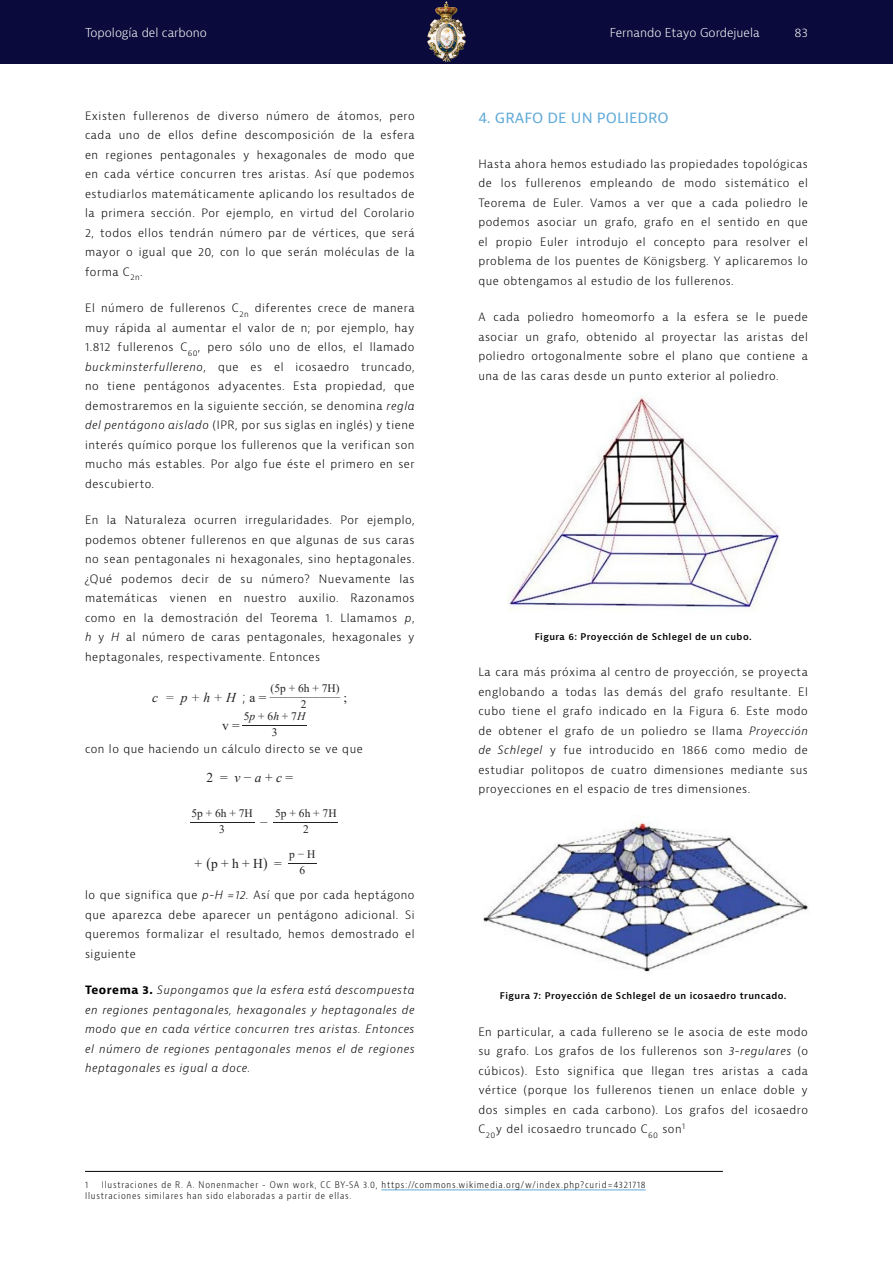
<style>
.page{position:relative;width:893px;height:1263px;background:#fff}
.page>*{position:absolute;margin:0;border:0;box-sizing:border-box;transform-origin:0 0}
.Subtítulos_Artículo{font:15px "Bernina Sans";color:#62abd9}
.Equations_Lizette_9p{font:13.5px "Times New Roman";color:#222}
.Equations_Lizette_9p-2{font:italic 13.5px "Times New Roman";color:#222}
.t1{font:300 12px "Bernina Sans";color:#fff}
.Equations_Lizette_9p-3{font:11.55px/16px "Times New Roman";color:#222;text-align:center;scale:10.92 1}
.Equations_Lizette_9p-4{font:11.55px/16px "Times New Roman";color:#222;text-align:center}
.Equations_Lizette_9p-5{font:11.55px "Times New Roman";color:#222;scale:1.36 1}
.Equations_Lizette_9p-6{font:11.55px/16px "Times New Roman";color:#222;text-align:center;scale:4.79 1}
.Body_Artículo_negro{font:300 11.25px/19.5px "Bernina Sans";letter-spacing:.05em;color:#000;text-align:justify}
.Body_Artículo_negro-2{font:italic 300 11.25px/19.5px "Bernina Sans";letter-spacing:.05em;color:#000;text-align:justify}
.Footnote{font:300 condensed 9px "Bernino Sans";letter-spacing:.09em;color:#000}
.Image_Footnote{font:600 9px "Bernina Sans";letter-spacing:.05em;color:#000}
.s1{font-style:italic}
.s2{font-family:"Bernina Sans";font-weight:300;font-style:normal}
.s3{font-style:normal}
.s4{font-size:15px}
.s5{font-weight:700;font-style:normal}
</style>
<div class="page">
<div style="left:0;top:0;width:893px;height:64px;background:#0a0a3c"></div>
<img style="left:427px;top:2px;width:38px;height:60px">
<hr style="left:85px;top:1171px;width:638px;height:1px;background:#000">
<hr style="left:381px;top:1190px;width:265px;height:1px;background:#62abd9">
<img style="left:507px;top:397px;width:272px;height:213px">
<img style="left:483px;top:822px;width:325px;height:150px">
<p class="t1" style="left:85px;top:24px;width:123px">Topología del carbono</p>
<p class="t1" style="left:610px;top:24px;width:151px">Fernando Etayo Gordejuela</p>
<p class="t1" style="left:795px;top:24px;width:15px">83</p>
<p class="Body_Artículo_negro" style="left:85px;top:106px;width:331px">Existen fullerenos de diverso número de átomos, pero cada uno de ellos define descomposición de la esfera en regiones pentagonales y hexagonales de modo que en cada vértice concurren tres aristas. Así que podemos estudiarlos matemáticamente aplicando los resultados de la primera sección. Por ejemplo, en virtud del Corolario 2, todos ellos tendrán número par de vértices, que será mayor o igual que 20, con lo que serán moléculas de la forma C<sub>2n</sub>.</p>
<p class="Body_Artículo_negro" style="left:85px;top:298px;width:331px">El número de fullerenos C<sub>2n</sub> diferentes crece de manera muy rápida al aumentar el valor de n; por ejemplo, hay 1.812 fullerenos C<sub>60</sub>, pero sólo uno de ellos, el llamado <span class="s1">buckminsterfullereno</span>, que es el icosaedro truncado, no tiene pentágonos adyacentes. Esta propiedad, que demostraremos en la siguiente sección, se denomina <span class="s1">regla del pentágono aislado</span> (IPR, por sus siglas en inglés) y tiene interés químico porque los fullerenos que la verifican son mucho más estables. Por algo fue éste el primero en ser descubierto.</p>
<p class="Body_Artículo_negro" style="left:85px;top:510px;width:331px">En la Naturaleza ocurren irregularidades. Por ejemplo, podemos obtener fullerenos en que algunas de sus caras no sean pentagonales ni hexagonales, sino heptagonales. ¿Qué podemos decir de su número? Nuevamente las matemáticas vienen en nuestro auxilio. Razonamos como en la demostración del Teorema 1. Llamamos <span class="s1">p</span>, <span class="s1">h</span> y <span class="s1">H</span> al número de caras pentagonales, hexagonales y heptagonales, respectivamente. Entonces</p>
<p class="Equations_Lizette_9p-2" style="left:152px;top:688px;width:116px">c = p+h+H <span class="s2">;</span> <span class="s3">a=</span></p>
<p class="Equations_Lizette_9p-5" style="left:270px;top:683px;width:53px">_________</p>
<p class="Equations_Lizette_9p-4" style="left:271px;top:680px;width:71px">(5p + 6h + 7H)<br>2</p>
<p class="Equations_Lizette_9p" style="left:344px;top:688px;width:5px">;</p>
<p class="Equations_Lizette_9p" style="left:222px;top:716px;width:19px">v =</p>
<p class="Equations_Lizette_9p-3" style="left:243px;top:708px;width:7px">_5<span class="s1">p</span> + 6<span class="s1">h</span> + 7<span class="s1">H<br></span>3</p>
<p class="Body_Artículo_negro" style="left:85px;top:739px;width:279px">con lo que haciendo un cálculo directo se ve que</p>
<p class="Equations_Lizette_9p" style="left:207px;top:768px;width:88px">2 = <span class="s1">v</span>−<span class="s1">a</span>+<span class="s1">c</span>=</p>
<p class="Equations_Lizette_9p-3" style="left:191px;top:804px;width:7px">_5p + 6h + 7H<br>3</p>
<p class="Equations_Lizette_9p-3" style="left:275px;top:804px;width:7px">_5p + 6h + 7H<br>2</p>
<p class="Equations_Lizette_9p" style="left:194px;top:854px;width:89px">+<span class="s4">(</span>p+h+H<span class="s4">)</span> =</p>
<p class="Equations_Lizette_9p-6" style="left:289px;top:846px;width:7px">_p−H<br>6</p>
<p class="Body_Artículo_negro" style="left:85px;top:886px;width:331px">lo que significa que <span class="s1">p-H =12.</span> Así que por cada heptágono que aparezca debe aparecer un pentágono adicional. Si queremos formalizar el resultado, hemos demostrado el siguiente</p>
<p class="Body_Artículo_negro-2" style="left:85px;top:981px;width:331px"><span class="s5">Teorema 3.</span> Supongamos que la esfera está descompuesta en regiones pentagonales, hexagonales y heptagonales de modo que en cada vértice concurren tres aristas. Entonces el número de regiones pentagonales menos el de regiones heptagonales es igual a doce.</p>
<p class="Equations_Lizette_9p" style="left:260px;top:813px;width:9px">−</p>
<p class="Subtítulos_Artículo" style="left:478px;top:107px;width:192px">4. GRAFO DE UN POLIEDRO</p>
<p class="Body_Artículo_negro" style="left:478px;top:154px;width:331px">Hasta ahora hemos estudiado las propiedades topológicas de los fullerenos empleando de modo sistemático el Teorema de Euler. Vamos a ver que a cada poliedro le podemos asociar un grafo, grafo en el sentido en que el propio Euler introdujo el concepto para resolver el problema de los puentes de Königsberg. Y aplicaremos lo que obtengamos al estudio de los fullerenos.</p>
<p class="Body_Artículo_negro" style="left:478px;top:308px;width:331px">A cada poliedro homeomorfo a la esfera se le puede asociar un grafo, obtenido al proyectar las aristas del poliedro ortogonalmente sobre el plano que contiene a una de las caras desde un punto exterior al poliedro.</p>
<p class="Image_Footnote" style="left:535px;top:631px;width:218px">Figura 6: Proyección de Schlegel de un cubo.</p>
<p class="Body_Artículo_negro" style="left:478px;top:663px;width:331px">La cara más próxima al centro de proyección, se proyecta englobando a todas las demás del grafo resultante. El cubo tiene el grafo indicado en la Figura 6. Este modo de obtener el grafo de un poliedro se llama <span class="s1">Proyección de Schlegel</span> y fue introducido en 1866 como medio de estudiar politopos de cuatro dimensiones mediante sus proyecciones en el espacio de tres dimensiones.</p>
<p class="Image_Footnote" style="left:500px;top:990px;width:288px">Figura 7: Proyección de Schlegel de un icosaedro truncado.</p>
<p class="Body_Artículo_negro" style="left:478px;top:1022px;width:331px">En particular, a cada fullereno se le asocia de este modo su grafo. Los grafos de los fullerenos son <span class="s1">3-regulares</span> (o cúbicos). Esto significa que llegan tres aristas a cada vértice (porque los fullerenos tienen un enlace doble y dos simples en cada carbono). Los grafos del icosaedro C<sub>20</sub>y del icosaedro truncado C<sub>60</sub> son<sup>1</sup></p>
<p class="Footnote" style="left:85px;top:1179px;width:4px">1</p>
<p class="Footnote" style="left:102px;top:1179px;width:545px">Ilustraciones de R. A. Nonenmacher - Own work, CC BY-SA 3.0, https://commons.wikimedia.org/w/index.php?curid=4321718</p>
<p class="Footnote" style="left:85px;top:1190px;width:268px">Ilustraciones similares han sido elaboradas a partir de ellas.</p>
</div>
